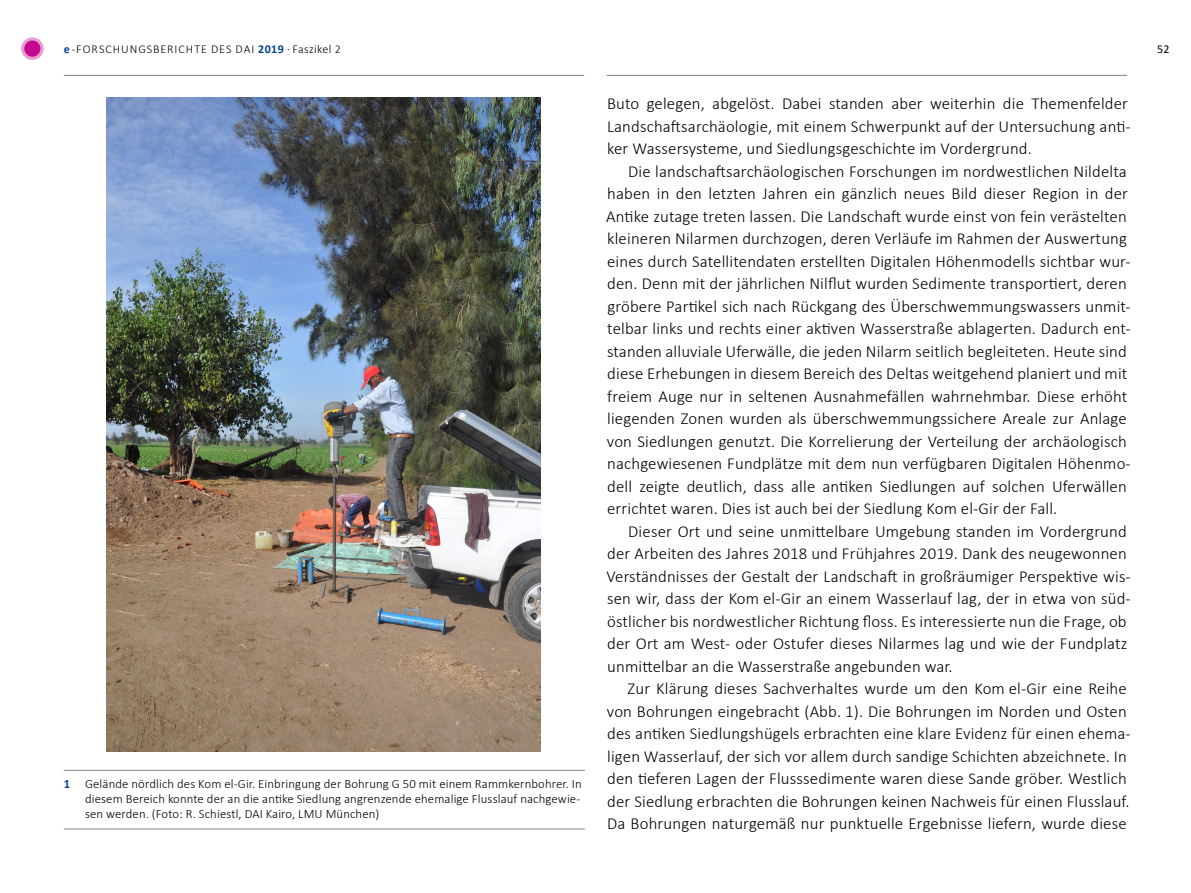
<style>
.page{position:relative;width:1191px;height:893px;background:#fff}
.page>*{position:absolute;margin:0;border:0;box-sizing:border-box;transform-origin:0 0}
.t1{font:300 16.8px/22.5px "Calibri";letter-spacing:.01em;color:#000}
.t2{font:300 12.75px/15px "Calibri";letter-spacing:.01em;color:#000;text-align:justify}
.t3{font:300 12px "Calibri";letter-spacing:.03em;color:#000}
.t4{font:300 12px "Calibri";letter-spacing:.065em;color:#000}
.t5{font:12px "Calibri";color:#000}
.s1{font-weight:700;color:#004494}
</style>
<div class="page">
<hr style="left:607px;top:75px;width:520px;height:1px;background:#808285">
<hr style="left:64px;top:75px;width:520px;height:1px;background:#808285">
<svg style="left:23px;top:39px;width:19px;height:19px"></svg>
<div style="left:21px;top:37px;width:23px;height:23px;border:3px solid #e79cd2;border-radius:50%"></div>
<hr style="left:64px;top:770px;width:521px;height:1px;background:#808285">
<hr style="left:64px;top:829px;width:521px;height:1px;background:#808285">
<img style="left:106px;top:98px;width:434px;height:653px">
<p class="t4" style="left:64px;top:41px;width:58px"><span class="s1">e</span>-Forschungsb</p>
<p class="t3" style="left:161px;top:41px;width:182px">eri chte d es DAI <span class="s1">2019</span> · Faszikel 2</p>
<p class="t5" style="left:1157px;top:41px;width:14px">52</p>
<p class="t2" style="left:85px;top:776px;width:498px;text-indent:-21px"><span class="s1">1</span> Gelände nördlich des Kom el-Gir. Einbringung der Bohrung G 50 mit einem Rammkernbohrer. In diesem Bereich konnte der an die antike Siedlung angrenzende ehemalige Flusslauf nachgewie&shy;sen werden. (Foto: R. Schiestl, DAI Kairo, LMU München)</p>
<p class="t1" style="left:607px;top:92px;width:525px">Buto gelegen, abgelöst. Dabei standen aber weiterhin die Themenfelder<br>Landschaftsarchäologie, mit einem Schwerpunkt auf der Untersuchung anti&shy;ker Wassersysteme, und Siedlungsgeschichte im Vordergrund.</p>
<p class="t1" style="left:606px;top:160px;width:526px;text-indent:22px">Die landschaftsarchäologischen Forschungen im nordwestlichen Nildelta haben in den letzten Jahren ein gänzlich neues Bild dieser Region in der Antike zutage treten lassen. Die Landschaft wurde einst von fein verästelten kleineren Nilarmen durchzogen, deren Verläufe im Rahmen der Auswertung eines durch Satellitendaten erstellten Digitalen Höhenmodells sichtbar wur&shy;den. Denn mit der jährlichen Nilflut wurden Sedimente transportiert, deren gröbere Partikel sich nach Rückgang des Überschwemmungswassers unmit&shy;telbar links und rechts einer aktiven Wasserstraße ablagerten. Dadurch ent&shy;standen alluviale Uferwälle, die jeden Nilarm seitlich begleiteten. Heute sind diese Erhebungen in diesem Bereich des Deltas weitgehend planiert und mit freiem Auge nur in seltenen Ausnahmefällen wahrnehmbar. Diese erhöht liegenden Zonen wurden als überschwemmungssichere Areale zur Anlage von Siedlungen genutzt. Die Korrelierung der Verteilung der archäologisch nachgewiesenen Fundplätze mit dem nun verfügbaren Digitalen Höhenmo&shy;dell zeigte deutlich, dass alle antiken Siedlungen auf solchen Uferwällen errichtet waren. Dies ist auch bei der Siedlung Kom el-Gir der Fall.</p>
<p class="t1" style="left:606px;top:520px;width:526px;text-indent:22px">Dieser Ort und seine unmittelbare Umgebung standen im Vordergrund der Arbeiten des Jahres 2018 und Frühjahres 2019. Dank des neugewonnen Verständnisses der Gestalt der Landschaft in großräumiger Perspektive wis&shy;sen wir, dass der Kom el-Gir an einem Wasserlauf lag, der in etwa von süd&shy;östlicher bis nordwestlicher Richtung floss. Es interessierte nun die Frage, ob der Ort am West- oder Ostufer dieses Nilarmes lag und wie der Fundplatz unmittelbar an die Wasserstraße angebunden war.</p>
<p class="t1" style="left:607px;top:677px;width:525px;text-indent:21px">Zur Klärung dieses Sachverhaltes wurde um den Kom el-Gir eine Reihe von Bohrungen eingebracht (Abb. 1). Die Bohrungen im Norden und Osten des antiken Siedlungshügels erbrachten eine klare Evidenz für einen ehema&shy;ligen Wasserlauf, der sich vor allem durch sandige Schichten abzeichnete. In den tieferen Lagen der Flusssedimente waren diese Sande gröber. Westlich der Siedlung erbrachten die Bohrungen keinen Nachweis für einen Flusslauf.<br>Da Bohrungen naturgemäß nur punktuelle Ergebnisse liefern, wurde diese</p>
</div>
